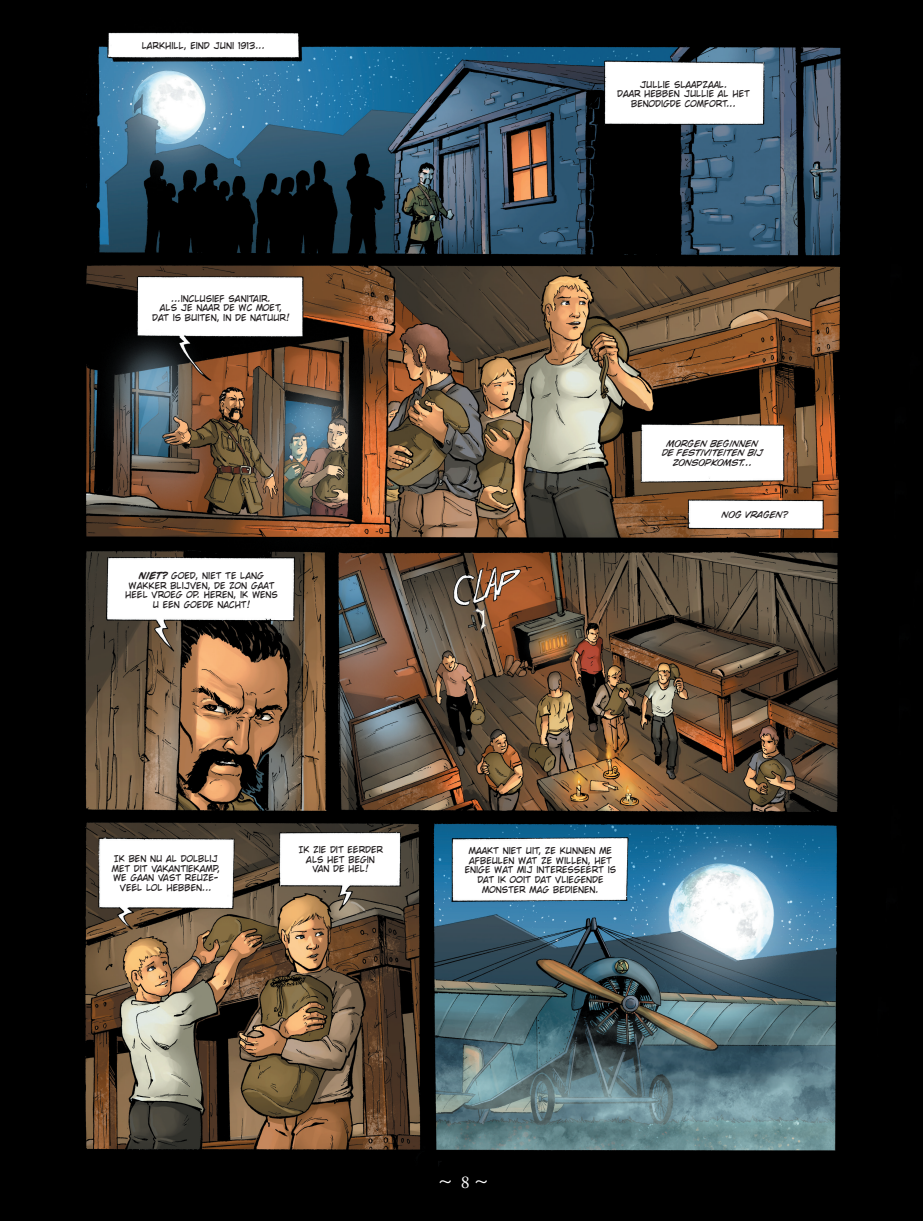
<style>
.page{position:relative;width:923px;height:1221px;background:#fff}
.page>*{position:absolute;margin:0;border:0;box-sizing:border-box;transform-origin:0 0}
.t1{font:18px "Zapfino";color:#fff}
.t2{font:9px/9.8px "CC Wild Words";color:#231f20;text-align:center}
.t3{font:italic 9px/9.8px "CC Wild Words";color:#231f20;text-align:center}
.s1{font-weight:700;font-style:italic}
.s2{font-family:"Adobe Garamond Pro"}
</style>
<div class="page">
<img style="left:0;top:0;width:923px;height:1220px">
<p class="t2" style="left:142px;top:41px;width:125px">LARKHILL, EIND JUNI 1913...</p>
<p class="t2" style="left:152px;top:293px;width:139px">...INCLUSIEF SANITAIR.<br>ALS JE NAAR DE WC MOET,<br>DAT IS BUITEN, IN DE NATUUR!</p>
<p class="t2" style="left:125px;top:570px;width:154px"><span class="s1">niet?</span> GOED, NIET TE LANG<br>WAKKER BLIJVEN, DE ZON GAAT<br>HEEL VROEG OP. HEREN, IK WENS<br>U EEN GOEDE NACHT!</p>
<p class="t2" style="left:617px;top:80px;width:134px">JULLIE SLAAPZAAL.<br>DAAR HEBBEN JULLIE AL HET<br>BENODIGDE COMFORT...</p>
<p class="t3" style="left:662px;top:438px;width:103px">MORGEN BEGINNEN<br>DE FESTIVITEITEN BIJ<br>ZONSOPKOMST...</p>
<p class="t3" style="left:722px;top:510px;width:67px">NOG VRAGEN?</p>
<p class="t2" style="left:112px;top:853px;width:110px">IK BEN NU AL DOLBLIJ<br>MET DIT VAKANTIEKAMP,<br>WE GAAN VAST REUZE-<br>VEEL LOL HEBBEN...</p>
<p class="t2" style="left:298px;top:844px;width:86px">IK ZIE DIT EERDER<br>ALS HET BEGIN<br>VAN DE HEL!</p>
<p class="t2" style="left:465px;top:845px;width:153px">MAAKT NIET UIT, ZE KUNNEN ME<br>AFBEULEN WAT ZE WILLEN, HET<br>ENIGE WAT MIJ INTERESSEERT IS<br>DAT IK OOIT DAT VLIEGENDE<br>MONSTER MAG BEDIENEN.</p>
<h1 class="t1" style="left:434px;top:1170px;width:55px">~ <span class="s2">8</span>~</h1>
</div>
